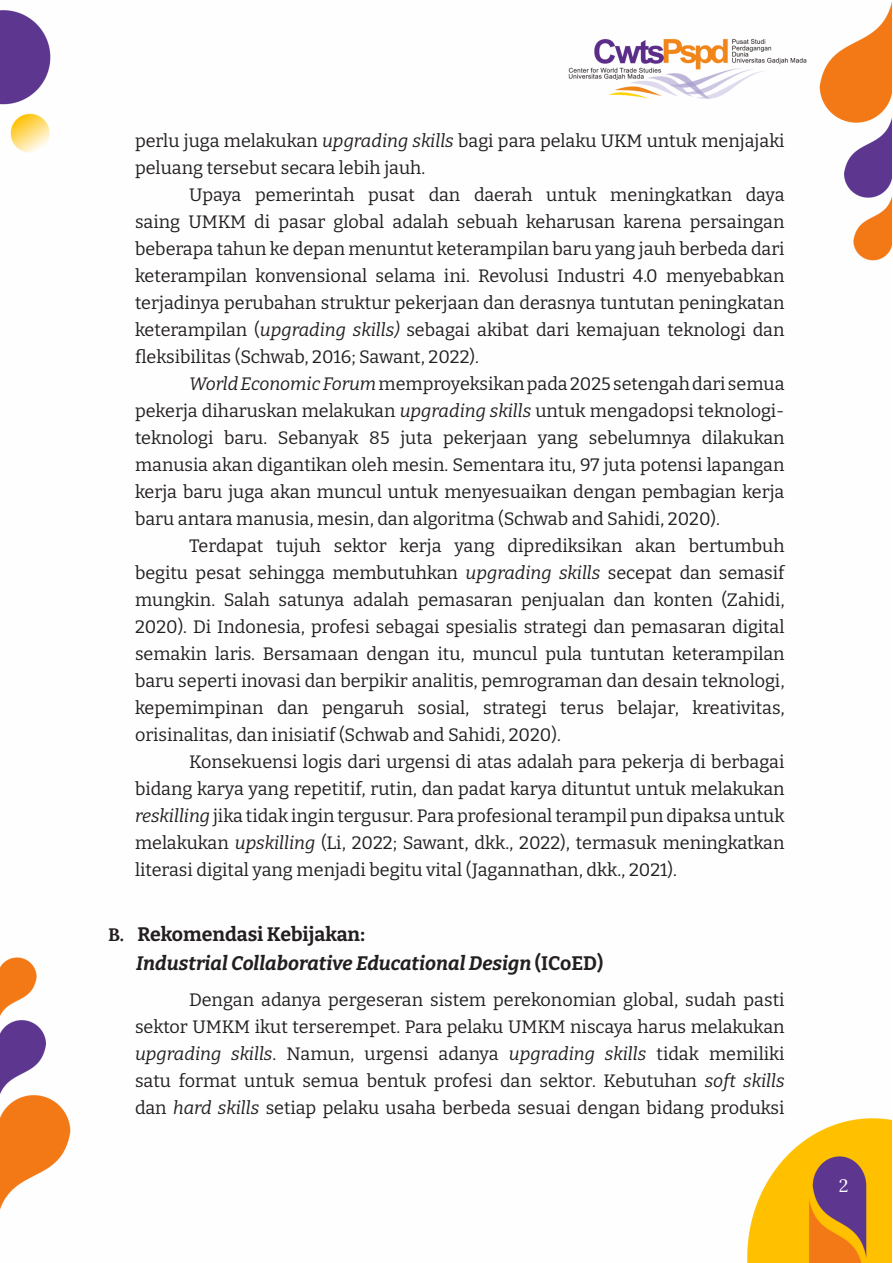
<style>
.page{position:relative;width:893px;height:1263px;background:#fff}
.page>*{position:absolute;margin:0;border:0;box-sizing:border-box;transform-origin:0 0}
.t1{font:italic 700 19.5px "Bitter";color:#231f20}
.t2{font:700 19.5px "Bitter";color:#231f20}
.Paragraph_Style_2{font:18px/27px "Bitter";color:#231f20;text-align:justify}
.t3{font:18px "Lora";color:#fff}
.s1{font-style:italic}
.s2{font-family:"Lora";font-weight:400;font-size:18px}
.s3{font-style:normal}
</style>
<div class="page">
<img style="left:0;top:5px;width:891px;height:1258px">
<p class="Paragraph_Style_2" style="left:135px;top:126px;width:651px">perlu juga melakukan <span class="s1">upgrading skills</span> bagi para pelaku UKM untuk menjajaki peluang tersebut secara lebih jauh.</p>
<p class="Paragraph_Style_2" style="left:135px;top:180px;width:651px;text-indent:54px">Upaya pemerintah pusat dan daerah untuk meningkatkan daya saing UMKM di pasar global adalah sebuah keharusan karena persaingan beberapa tahun ke depan menuntut keterampilan baru yang jauh berbeda dari keterampilan konvensional selama ini. Revolusi Industri 4.0 menyebabkan terjadinya perubahan struktur pekerjaan dan derasnya tuntutan peningkatan keterampilan (<span class="s1">upgrading skills)</span> sebagai akibat dari kemajuan teknologi dan fleksibilitas (Schwab, 2016; Sawant, 2022).</p>
<p class="Paragraph_Style_2" style="left:135px;top:369px;width:651px;text-indent:54px"><span class="s1">World Economic Forum</span> memproyeksikan pada 2025 setengah dari semua pekerja diharuskan melakukan <span class="s1">upgrading skills</span> untuk mengadopsi teknologi&shy;teknologi baru. Sebanyak 85 juta pekerjaan yang sebelumnya dilakukan manusia akan digantikan oleh mesin. Sementara itu, 97 juta potensi lapangan kerja baru juga akan muncul untuk menyesuaikan dengan pembagian kerja baru antara manusia, mesin, dan algoritma (Schwab and Sahidi, 2020).</p>
<p class="Paragraph_Style_2" style="left:135px;top:531px;width:651px;text-indent:54px">Terdapat tujuh sektor kerja yang diprediksikan akan bertumbuh begitu pesat sehingga membutuhkan <span class="s1">upgrading skills</span> secepat dan semasif mungkin. Salah satunya adalah pemasaran penjualan dan konten (Zahidi, 2020). Di Indonesia, profesi sebagai spesialis strategi dan pemasaran digital semakin laris. Bersamaan dengan itu, muncul pula tuntutan keterampilan baru seperti inovasi dan berpikir analitis, pemrograman dan desain teknologi, kepemimpinan dan pengaruh sosial, strategi terus belajar, kreativitas, orisinalitas, dan inisiatif (Schwab and Sahidi, 2020).</p>
<p class="Paragraph_Style_2" style="left:135px;top:747px;width:651px;text-indent:54px">Konsekuensi logis dari urgensi di atas adalah para pekerja di berbagai bidang karya yang repetitif, rutin, dan padat karya dituntut untuk melakukan <span class="s1">reskilling</span> jika tidak ingin tergusur<span class="s1">.</span> Para profesional terampil pun dipaksa untuk melakukan <span class="s1">upskilling</span> (Li, 2022; Sawant, dkk., 2022), termasuk meningkatkan literasi digital yang menjadi begitu vital (Jagannathan, dkk., 2021).</p>
<p class="t2" style="left:108px;top:922px;width:258px"><span class="s2">B.</span> Rekomendasi Kebijakan:</p>
<p class="t1" style="left:136px;top:951px;width:469px">Industrial Collaborative Educational Design <span class="s3">(ICoED)</span></p>
<p class="Paragraph_Style_2" style="left:135px;top:986px;width:651px;text-indent:54px">Dengan adanya pergeseran sistem perekonomian global, sudah pasti sektor UMKM ikut terserempet. Para pelaku UMKM niscaya harus melakukan <span class="s1">upgrading skills</span>. Namun, urgensi adanya <span class="s1">upgrading skills</span> tidak memiliki satu format untuk semua bentuk profesi dan sektor. Kebutuhan <span class="s1">soft skills </span>dan <span class="s1">hard skills</span> setiap pelaku usaha berbeda sesuai dengan bidang produksi</p>
<p class="t3" style="left:839px;top:1172px;width:11px">2</p>
</div>
